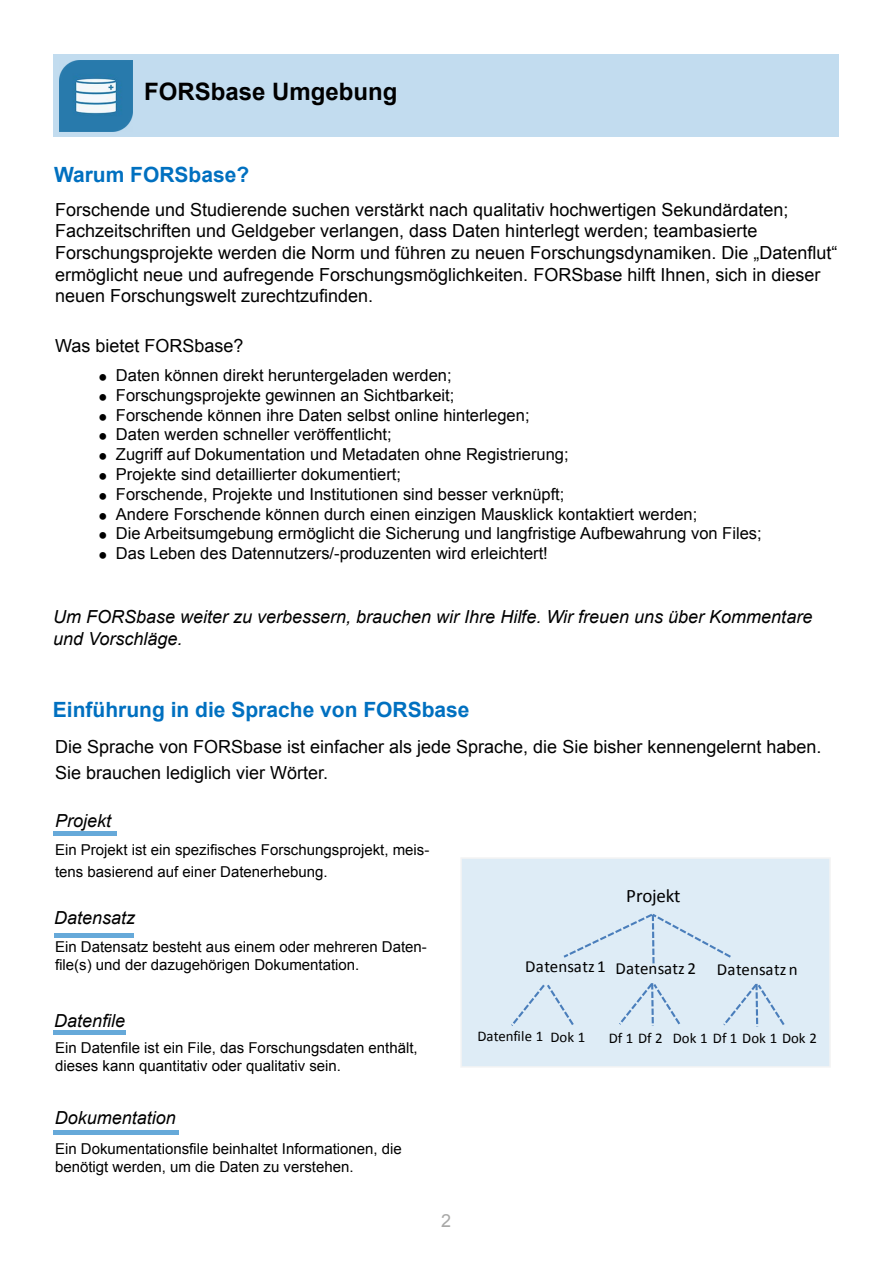
<style>
.page{position:relative;width:893px;height:1263px;background:#fff}
.page>*{position:absolute;margin:0;border:0;box-sizing:border-box;transform-origin:0 0}
.t1{font:700 24px "Arial";color:#000}
.t2{font:700 21px "Arial";color:#0070c0}
.t3{font:19.05px "Calibri";letter-spacing:-.015em;color:#000}
.t4{font:18px/21.6px "Arial";color:#000}
.t5{font:italic 18px/21.6px "Arial";color:#000}
.t6{font:18px "Arial";color:#a8a8a7}
.t7{font:16.95px "Calibri";letter-spacing:.005em;color:#000}
.t8{font:16.5px "Arial";color:#000}
.t9{font:15px/18px "Arial";color:#000}
.t10{font:14.85px "Calibri";letter-spacing:.005em;color:#000}
.s1{font-family:"Californian FB"}
</style>
<div class="page">
<div style="left:54px;top:54px;width:785px;height:82px;background:#c2dcef"></div>
<div style="left:460px;top:857px;width:371px;height:211px;background:#deecf6"></div>
<img style="left:59px;top:60px;width:73px;height:71px">
<hr style="left:54px;top:1130px;width:125px;height:4px;background:#66a9d9">
<div style="left:53px;top:1030px;width:73px;height:5px;background:#66a9d9"></div>
<div style="left:53px;top:831px;width:63px;height:5px;background:#66a9d9"></div>
<hr style="left:55px;top:933px;width:79px;height:4px;background:#66a9d9">
<svg style="left:563px;top:914px;width:168px;height:50px"></svg>
<svg style="left:511px;top:984px;width:63px;height:42px"></svg>
<svg style="left:619px;top:983px;width:62px;height:43px"></svg>
<svg style="left:723px;top:983px;width:62px;height:44px"></svg>
<p class="t1" style="left:144px;top:75px;width:255px">FORSbase Umgebung</p>
<p class="t2" style="left:54px;top:161px;width:197px">Warum FORSbase?</p>
<p class="t4" style="left:55px;top:199px;width:784px">Forschende und Studierende suchen verstärkt nach qualitativ hochwertigen Sekundärdaten; Fachzeitschriften und Geldgeber verlangen, dass Daten hinterlegt werden; teambasierte Forschungsprojekte werden die Norm und führen zu neuen Forschungsdynamiken. Die „Datenflut“ ermöglicht neue und aufregende Forschungsmöglichkeiten. FORSbase hilft Ihnen, sich in dieser neuen Forschungswelt zurechtzufinden.</p>
<p class="t4" style="left:55px;top:335px;width:190px">Was bietet FORSbase?</p>
<p class="t8" style="left:99px;top:364px;width:354px"><span class="s1">Ū</span> Daten können direkt heruntergeladen werden;</p>
<p class="t8" style="left:99px;top:384px;width:357px"><span class="s1">Ū</span> Forschungsprojekte gewinnen an Sichtbarkeit;</p>
<p class="t8" style="left:99px;top:404px;width:432px"><span class="s1">Ū</span> Forschende können ihre Daten selbst online hinterlegen;</p>
<p class="t8" style="left:99px;top:424px;width:294px"><span class="s1">Ū</span> Daten werden schneller veröffentlicht;</p>
<p class="t8" style="left:99px;top:444px;width:471px"><span class="s1">Ū</span> Zugriff auf Dokumentation und Metadaten ohne Registrierung;</p>
<p class="t8" style="left:99px;top:463px;width:303px"><span class="s1">Ū</span> Projekte sind detaillierter dokumentiert;</p>
<p class="t8" style="left:99px;top:483px;width:467px"><span class="s1">Ū</span> Forschende, Projekte und Institutionen sind besser verknüpft;</p>
<p class="t8" style="left:99px;top:503px;width:600px"><span class="s1">Ū</span> Andere Forschende können durch einen einzigen Mausklick kontaktiert werden;</p>
<p class="t8" style="left:99px;top:523px;width:664px"><span class="s1">Ū</span> Die Arbeitsumgebung ermöglicht die Sicherung und langfristige Aufbewahrung von Files;</p>
<p class="t8" style="left:99px;top:543px;width:450px"><span class="s1">Ū</span> Das Leben des Datennutzers/-produzenten wird erleichtert!</p>
<p class="t5" style="left:53px;top:606px;width:761px">Um FORSbase weiter zu verbessern, brauchen wir Ihre Hilfe. Wir freuen uns über Kommentare und Vorschläge.</p>
<p class="t2" style="left:53px;top:695px;width:418px">Einführung in die Sprache von FORSbase</p>
<p class="t4" style="left:55px;top:735px;width:768px;line-height:25.2px">Die Sprache von FORSbase ist einfacher als jede Sprache, die Sie bisher kennengelernt haben.<br>Sie brauchen lediglich vier Wörter.</p>
<p class="t5" style="left:55px;top:810px;width:58px">Projekt</p>
<p class="t9" style="left:55px;top:839px;width:376px;line-height:21.6px">Ein Projekt ist ein spezifisches Forschungsprojekt, meis&shy;tens basierend auf einer Datenerhebung.</p>
<p class="t5" style="left:54px;top:907px;width:83px">Datensatz</p>
<p class="t9" style="left:55px;top:938px;width:373px">Ein Datensatz besteht aus einem oder mehreren Daten&shy;file(s) und der dazugehörigen Dokumentation.</p>
<p class="t5" style="left:54px;top:1010px;width:73px">Datenfile</p>
<p class="t9" style="left:55px;top:1038px;width:364px">Ein Datenfile ist ein File, das Forschungsdaten enthält, dieses kann quantitativ oder qualitativ sein.</p>
<p class="t5" style="left:55px;top:1107px;width:123px">Dokumentation</p>
<p class="t9" style="left:55px;top:1140px;width:348px">Ein Dokumentationsfile beinhaltet Informationen, die benötigt werden, um die Daten zu verstehen.</p>
<p class="t6" style="left:441px;top:1209px;width:12px">2</p>
<p class="t3" style="left:626px;top:883px;width:56px">Projekt</p>
<p class="t7" style="left:525px;top:957px;width:274px">Datensatz 1 Datensatz 2 Datensatz n</p>
<p class="t10" style="left:477px;top:1027px;width:110px">Datenfile 1 Dok 1</p>
<p class="t10" style="left:609px;top:1029px;width:210px">Df1 Df2 Dok1 Df1 Dok1Dok2</p>
</div>
